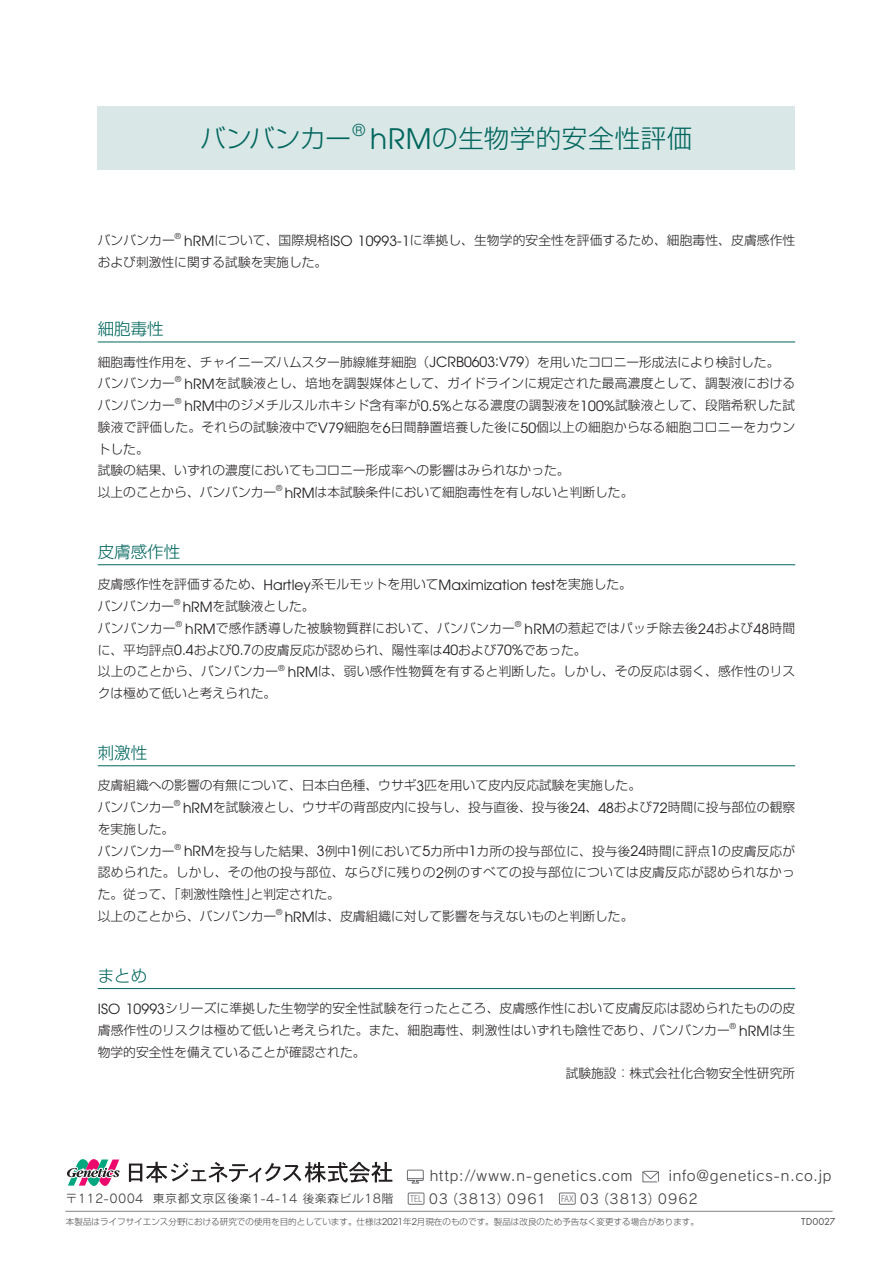
<style>
.page{position:relative;width:893px;height:1263px;background:#fff}
.page>*{position:absolute;margin:0;border:0;box-sizing:border-box;transform-origin:0 0}
.t1{font:300 25.5px "Shin Go Pro";letter-spacing:.02em;color:#00665d}
.t2{font:300 16.5px "Shin Go Pro";color:#00665d}
.t3{font:16.35px "Avant Garde";color:#00665d}
.t4{font:14.25px "Rodin CID M";letter-spacing:.06em;color:#3e3e3f}
.t5{font:14.1px "Avant Garde";color:#231f20}
.t6{font:13.5px "Rodin CID M";letter-spacing:.055em;color:#3e3e3f}
.t7{font:300 12.75px/21.8px "Shin Go Pro";color:#231f20}
.t8{font:300 12.75px "Shin Go Pro";letter-spacing:.02em;color:#231f20}
.t9{font:12px "Rodin CID M";letter-spacing:.03em;color:#3e3e3f}
.t10{font:10.5px "Futura PT";color:#4b4c4d}
.t11{font:300 condensed 9px "Helvetica";color:#6c6d70}
.t12{font:300 8.55px "Shin Go Pro";color:#4b4c4d}
.t13{font:8.25px "Avant Garde";color:#231f20}
.s1{font-family:"Avant Garde";font-weight:400;font-size:28.05px}
.s2{font-family:"Avant Garde";font-weight:400;font-size:14.1px}
.s3{font-family:"Shin Go Pro";font-weight:300;font-size:12.75px}
.s4{font-family:"Helvetica";font-weight:300;font-stretch:condensed;font-size:9px;color:#6c6d70}
.s5{font-family:"Avant Garde";font-weight:400;font-size:9.45px}
</style>
<div class="page">
<div style="left:408px;top:1193px;width:16px;height:11px;border:1px solid #6c6d70"></div>
<div style="left:559px;top:1193px;width:16px;height:11px;border:1px solid #6c6d70"></div>
<svg style="left:407px;top:1169px;width:17px;height:15px"></svg>
<hr style="left:65px;top:1211px;width:768px;height:1px;background:#808285">
<svg style="left:642px;top:1170px;width:17px;height:12px"></svg>
<svg style="left:67px;top:1159px;width:53px;height:27px"></svg>
<svg style="left:129px;top:1162px;width:263px;height:21px"></svg>
<hr style="left:98px;top:342px;width:697px;height:1px;background:#00665d">
<hr style="left:98px;top:564px;width:697px;height:1px;background:#00665d">
<hr style="left:98px;top:765px;width:697px;height:1px;background:#00665d">
<hr style="left:98px;top:988px;width:697px;height:1px;background:#00665d">
<div style="left:98px;top:106px;width:697px;height:64px;background:#d9e7e7"></div>
<p class="t1" style="left:200px;top:117px;width:152px">バンバンカー</p>
<p class="t3" style="left:353px;top:120px;width:14px">®</p>
<p class="t1" style="left:370px;top:117px;width:324px"><span class="s1">hRM</span>の生物学的安全性評価</p>
<p class="t7" style="left:98px;top:228px;width:79px">バンバンカー</p>
<p class="t13" style="left:175px;top:231px;width:8px">®</p>
<p class="t7" style="left:98px;top:228px;width:699px;text-indent:86px"><span class="s2">hRM</span>について、国際規格<span class="s2">ISO 10993-1</span>に準拠し、生物学的安全性を評価するため、細胞毒性、皮膚感作性および刺激性に関する試験を実施した。</p>
<p class="t2" style="left:98px;top:316px;width:67px">細胞毒性</p>
<p class="t7" style="left:98px;top:349px;width:683px">細胞毒性作用を、チャイニーズハムスター肺線維芽細胞（<span class="s2">JCRB0603:V79</span>）を用いたコロニー形成法により検討した。</p>
<p class="t7" style="left:98px;top:371px;width:79px">バンバンカー</p>
<p class="t13" style="left:175px;top:375px;width:8px">®</p>
<p class="t7" style="left:184px;top:371px;width:612px"><span class="s2">hRM</span>を試験液とし、培地を調製媒体として、ガイドラインに規定された最高濃度として、調製液における</p>
<p class="t7" style="left:98px;top:393px;width:79px">バンバンカー</p>
<p class="t13" style="left:175px;top:396px;width:8px">®</p>
<p class="t7" style="left:98px;top:393px;width:699px;text-align:justify;text-indent:87px"><span class="s2">hRM</span>中のジメチルスルホキシド含有率が<span class="s2">0.5%</span>となる濃度の調製液を<span class="s2">100%</span>試験液として、段階希釈した試験液で評価した。それらの試験液中で<span class="s2">V79</span>細胞を<span class="s2">6</span>日間静置培養した後に<span class="s2">50</span>個以上の細胞からなる細胞コロニーをカウントした。</p>
<p class="t7" style="left:98px;top:458px;width:473px">試験の結果、いずれの濃度においてもコロニー形成率への影響はみられなかった。</p>
<p class="t7" style="left:98px;top:480px;width:180px">以上のことから、バンバンカー</p>
<p class="t13" style="left:276px;top:483px;width:8px">®</p>
<p class="t7" style="left:285px;top:480px;width:350px"><span class="s2">hRM</span>は本試験条件において細胞毒性を有しないと判断した。</p>
<p class="t2" style="left:98px;top:538px;width:84px">皮膚感作性</p>
<p class="t7" style="left:98px;top:572px;width:536px">皮膚感作性を評価するため、<span class="s2">Hartley</span>系モルモットを用いて<span class="s2">Maximization test</span>を実施した。</p>
<p class="t7" style="left:98px;top:594px;width:78px">バンバンカー</p>
<p class="t13" style="left:174px;top:597px;width:8px">®</p>
<p class="t7" style="left:183px;top:594px;width:133px"><span class="s2">hRM</span>を試験液とした。</p>
<p class="t7" style="left:98px;top:616px;width:79px">バンバンカー</p>
<p class="t13" style="left:176px;top:619px;width:8px">®</p>
<p class="t8" style="left:185px;top:618px;width:331px"><span class="s2">hRM</span>で感作誘導した被験物質群において、バンバンカー</p>
<p class="t13" style="left:515px;top:619px;width:8px">®</p>
<p class="t7" style="left:98px;top:616px;width:699px;text-indent:427px"><span class="s2">hRM</span>の惹起ではパッチ除去後<span class="s2">24</span>および<span class="s2">48</span>時間に、平均評点<span class="s2">0.4</span>および<span class="s2">0.7</span>の皮膚反応が認められ、陽性率は<span class="s2">40</span>および<span class="s2">70%</span>であった。</p>
<p class="t7" style="left:98px;top:659px;width:182px">以上のことから、バンバンカー</p>
<p class="t13" style="left:278px;top:663px;width:8px">®</p>
<p class="t7" style="left:288px;top:659px;width:509px"><span class="s2">hRM</span>は、弱い感作性物質を有すると判断した。しかし、その反応は弱く、感作性のリス</p>
<p class="t7" style="left:98px;top:681px;width:180px">クは極めて低いと考えられた。</p>
<p class="t2" style="left:98px;top:739px;width:51px">刺激性</p>
<p class="t7" style="left:98px;top:773px;width:545px">皮膚組織への影響の有無について、日本白色種、ウサギ<span class="s2">3</span>匹を用いて皮内反応試験を実施した。</p>
<p class="t7" style="left:98px;top:795px;width:78px">バンバンカー</p>
<p class="t13" style="left:174px;top:798px;width:8px">®</p>
<p class="t7" style="left:183px;top:795px;width:614px"><span class="s2">hRM</span>を試験液とし、ウサギの背部皮内に投与し、投与直後、投与後<span class="s2">24</span>、<span class="s2">48</span>および<span class="s2">72</span>時間に投与部位の観察</p>
<p class="t7" style="left:98px;top:817px;width:78px">を実施した。</p>
<p class="t7" style="left:98px;top:838px;width:78px">バンバンカー</p>
<p class="t13" style="left:175px;top:842px;width:8px">®</p>
<p class="t7" style="left:98px;top:838px;width:699px;text-align:justify;text-indent:86px"><span class="s2">hRM</span>を投与した結果、<span class="s2">3</span>例中<span class="s2">1</span>例において<span class="s2">5</span>カ所中<span class="s2">1</span>カ所の投与部位に、投与後<span class="s2">24</span>時間に評点<span class="s2">1</span>の皮膚反応が認められた。しかし、その他の投与部位、ならびに残りの<span class="s2">2</span>例のすべての投与部位については皮膚反応が認められなかった。従って、｢刺激性陰性｣と判定された。</p>
<p class="t7" style="left:98px;top:904px;width:180px">以上のことから、バンバンカー</p>
<p class="t13" style="left:276px;top:907px;width:8px">®</p>
<p class="t7" style="left:285px;top:904px;width:350px"><span class="s2">hRM</span>は、皮膚組織に対して影響を与えないものと判断した。</p>
<p class="t2" style="left:98px;top:962px;width:51px">まとめ</p>
<p class="t7" style="left:98px;top:996px;width:699px"><span class="s2">ISO 10993</span>シリーズに準拠した生物学的安全性試験を行ったところ、皮膚感作性において皮膚反応は認められたものの皮膚感作性のリスクは極めて低いと考えられた。また、細胞毒性、刺激性はいずれも陰性であり、バンバンカー</p>
<p class="t13" style="left:730px;top:1021px;width:8px">®</p>
<p class="t5" style="left:739px;top:1022px;width:58px">hRM<span class="s3">は生</span></p>
<p class="t7" style="left:98px;top:1039px;width:269px">物学的安全性を備えていることが確認された。</p>
<p class="t7" style="left:566px;top:1061px;width:231px">試験施設：株式会社化合物安全性研究所</p>
<p class="t4" style="left:430px;top:1167px;width:403px">http://www.n-genetics.com 　　info@genetics-n.co.jp</p>
<p class="t9" style="left:65px;top:1191px;width:330px">〒112-0004 東京都文京区後楽1-4-14 後楽森ビル18階</p>
<p class="t6" style="left:410px;top:1190px;width:138px"><span class="s4">TEL</span> 03（3813）0961</p>
<p class="t6" style="left:580px;top:1190px;width:119px">03（3813）0962</p>
<p class="t11" style="left:561px;top:1193px;width:14px">FAX</p>
<p class="t12" style="left:66px;top:1214px;width:635px">本製品はライフサイエンス分野における研究での使用を目的としています。仕様は<span class="s5">2021</span>年<span class="s5">2</span>月現在のものです。製品は改良のため予告なく変更する場合があります。</p>
<p class="t10" style="left:801px;top:1215px;width:36px">TD0027</p>
</div>
